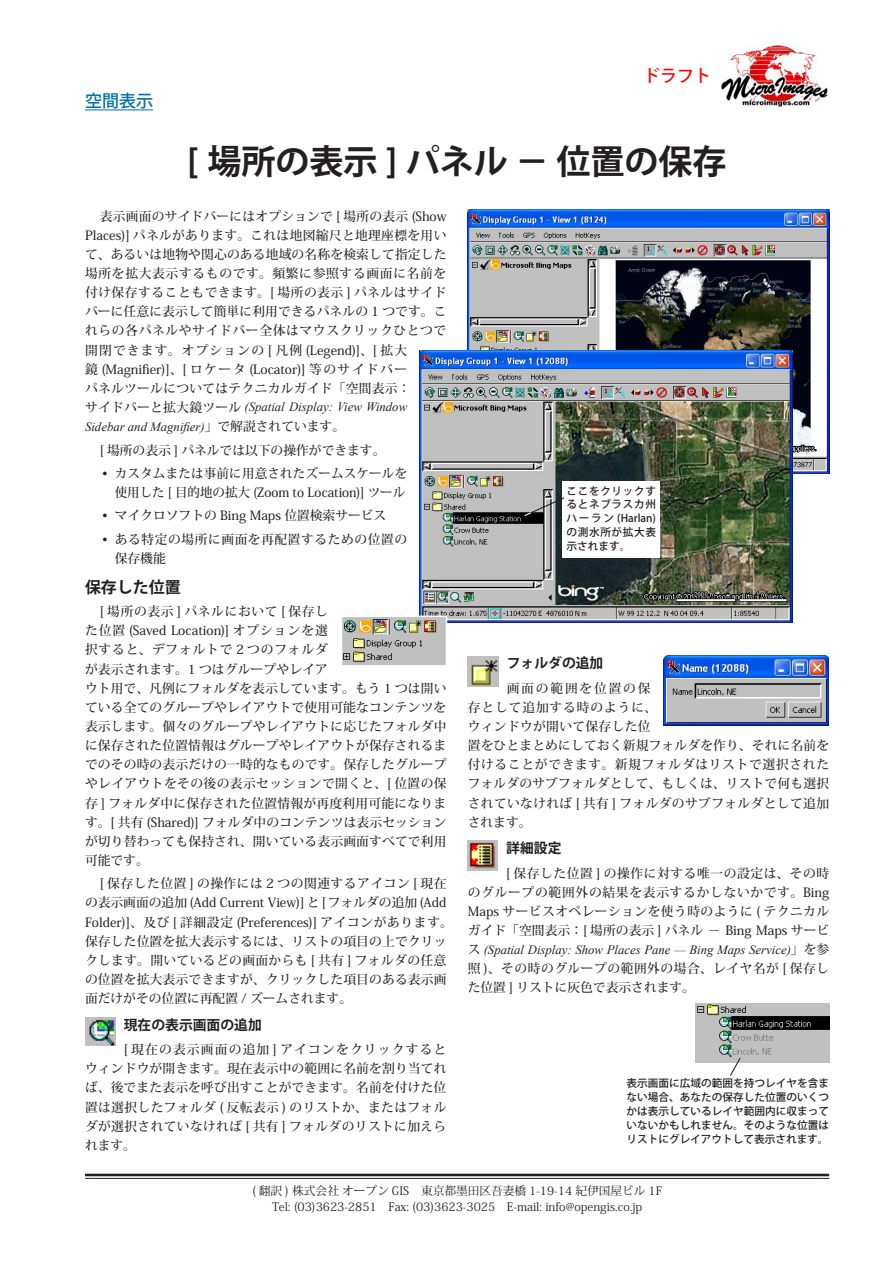
<style>
.page{position:relative;width:893px;height:1263px;background:#fff}
.page>*{position:absolute;margin:0;border:0;box-sizing:border-box;transform-origin:0 0}
.タイトル{font:700 34.05px "Koz Go Pro";color:#231f20}
.分類_下線{font:500 16.95px "Koz Go Pro";color:#0071ad}
.タイトル上の赤見出し{font:500 16.95px "Koz Go Pro";color:#f00}
.本文見出し{font:700 15.9px "Koz Go Pro";color:#231f20}
.見出し_１３Ｑ_Ｂ{font:700 13.8px "Koz Go Pro";color:#231f20}
.本文_小_12q{font:500 12.75px/19.2px "Koz Min Pro";letter-spacing:.015em;color:#231f20}
.本文_小_12q-2{font:500 12.75px/19.2px "Koz Min Pro";letter-spacing:.04em;color:#231f20}
.本文_小_12q-3{font:500 12.75px "Koz Min Pro";letter-spacing:.045em;color:#231f20}
.t1{font:11.7px "Koz Min Pro";color:#231f20}
.画面の説明{font:500 10.65px/13.8px "Koz Go Pro";letter-spacing:.005em;color:#231f20;text-align:justify}
.s1{font-family:"Times New Roman";font-weight:400;font-style:italic}
</style>
<div class="page">
<hr style="left:85px;top:1174px;width:744px;height:2px;background:#231f20">
<hr style="left:85px;top:1178px;width:744px;height:1px;background:#231f20">
<img style="left:721px;top:45px;width:107px;height:62px">
<hr style="left:85px;top:109px;width:68px;height:1px;background:#0071ad">
<img style="left:663px;top:656px;width:165px;height:70px">
<img style="left:85px;top:1018px;width:30px;height:27px">
<img style="left:468px;top:656px;width:30px;height:30px">
<img style="left:468px;top:840px;width:30px;height:30px">
<img style="left:696px;top:1003px;width:133px;height:59px">
<svg style="left:729px;top:1056px;width:13px;height:20px"></svg>
<img style="left:468px;top:209px;width:361px;height:264px">
<img style="left:420px;top:351px;width:373px;height:272px">
<div style="left:562px;top:481px;width:98px;height:76px;background:#fff"></div>
<svg style="left:523px;top:496px;width:42px;height:21px"></svg>
<img style="left:344px;top:619px;width:100px;height:45px">
<div style="left:341px;top:616px;width:106px;height:51px;border:2px solid #fff"></div>
<p class="分類_下線" style="left:85px;top:90px;width:70px">空間表示</p>
<p class="タイトル上の赤見出し" style="left:643px;top:65px;width:70px">ドラフト</p>
<p class="タイトル" style="left:188px;top:139px;width:540px">[ 場所の表示 ] パネル－位置の保存</p>
<p class="本文_小_12q" style="left:85px;top:206px;width:363px;text-indent:15px">表示画面のサイドバーにはオプションで [ 場所の表示 (Show Places)] パネルがあります。これは地図縮尺と地理座標を用いて、あるいは地物や関心のある地域の名称を検索して指定した場所を拡大表示するものです。頻繁に参照する画面に名前を付け保存することもできます。[ 場所の表示 ] パネルはサイドバーに任意に表示して簡単に利用できるパネルの 1 つです。これらの各パネルやサイドバー全体はマウスクリックひとつで開閉できます。オプションの [ 凡例 (Legend)]、[ 拡大<br>鏡 (Magnifier)]、[ ロケータ (Locator)] 等のサイドバー<br>パネルツールについてはテクニカルガイド「空間表示：<br>サイドバーと拡大鏡ツール <span class="s1">(Spatial Display: View Window Sidebar and Magnifier)</span>」で解説されています。</p>
<p class="本文_小_12q" style="left:100px;top:440px;width:287px">[ 場所の表示 ] パネルでは以下の操作ができます。</p>
<p class="本文_小_12q" style="left:115px;top:463px;width:294px">カスタムまたは事前に用意されたズームスケールを</p>
<p class="本文_小_12q" style="left:102px;top:463px;width:7px">•</p>
<p class="本文_小_12q" style="left:102px;top:506px;width:7px">•</p>
<p class="本文_小_12q" style="left:102px;top:529px;width:7px">•</p>
<p class="本文_小_12q" style="left:115px;top:482px;width:292px">使用した [ 目的地の拡大 (Zoom to Location)] ツール</p>
<p class="本文_小_12q" style="left:115px;top:506px;width:273px">マイクロソフトの Bing Maps 位置検索サービス</p>
<p class="本文_小_12q-3" style="left:115px;top:530px;width:294px">ある特定の場所に画面を再配置するための位置の</p>
<p class="本文_小_12q" style="left:115px;top:548px;width:53px">保存機能</p>
<p class="本文見出し" style="left:85px;top:577px;width:97px">保存した位置</p>
<p class="本文_小_12q" style="left:85px;top:601px;width:363px;text-indent:15px">[ 場所の表示 ] パネルにおいて [ 保存し<br>た位置 (Saved Location)] オプションを選<br>択すると、デフォルトで 2 つのフォルダ<br>が表示されます。1 つはグループやレイア<br>ウト用で、凡例にフォルダを表示しています。もう 1 つは開いている全てのグループやレイアウトで使用可能なコンテンツを表示します。個々のグループやレイアウトに応じたフォルダ中に保存された位置情報はグループやレイアウトが保存されるまでのその時の表示だけの一時的なものです。保存したグループやレイアウトをその後の表示セッションで開くと、[ 位置の保存 ] フォルダ中に保存された位置情報が再度利用可能になります。[ 共有 (Shared)] フォルダ中のコンテンツは表示セッションが切り替わっても保持され、開いている表示画面すべてで利用可能です。</p>
<p class="本文_小_12q" style="left:85px;top:873px;width:369px;text-indent:15px">[ 保存した位置 ] の操作には 2 つの関連するアイコン [ 現在の表示画面の追加 (Add Current View)] と [ フォルダの追加 (Add Folder)]、及び [ 詳細設定 (Preferences)] アイコンがあります。保存した位置を拡大表示するには、リストの項目の上でクリックします。開いているどの画面からも [ 共有 ] フォルダの任意の位置を拡大表示できますが、クリックした項目のある表示画面だけがその位置に再配置 / ズームされます。</p>
<p class="見出し_１３Ｑ_Ｂ" style="left:124px;top:1015px;width:140px">現在の表示画面の追加</p>
<p class="本文_小_12q" style="left:85px;top:1039px;width:363px;text-align:justify;text-indent:39px">[ 現在の表示画面の追加 ] アイコンをクリックするとウィンドウが開きます。現在表示中の範囲に名前を割り当てれば、後でまた表示を呼び出すことができます。名前を付けた位置は選択したフォルダ ( 反転表示 ) のリストか、またはフォルダが選択されていなければ [ 共有 ] フォルダのリストに加えられます。</p>
<p class="画面の説明" style="left:567px;top:484px;width:91px">ここをクリックするとネブラスカ州ハーラン (Harlan(の測水所が拡大表示されます。</p>
<p class="見出し_１３Ｑ_Ｂ" style="left:507px;top:654px;width:98px">フォルダの追加</p>
<p class="本文_小_12q" style="left:468px;top:678px;width:363px;text-indent:39px">画面の範囲を位置の保<br>存として追加する時のように、<br>ウィンドウが開いて保存した位<br>置をひとまとめにしておく新規フォルダを作り、それに名前を付けることができます。新規フォルダはリストで選択されたフォルダのサブフォルダとして、もしくは、リストで何も選択されていなければ [ 共有 ] フォルダのサブフォルダとして追加されます。</p>
<p class="見出し_１３Ｑ_Ｂ" style="left:506px;top:839px;width:57px">詳細設定</p>
<p class="本文_小_12q" style="left:468px;top:863px;width:363px;text-align:justify;text-indent:39px">[ 保存した位置 ] の操作に対する唯一の設定は、その時のグループの範囲外の結果を表示するかしないかです。Bing Maps サービスオペレーションを使う時のように ( テクニカルガイド「空間表示：[ 場所の表示 ] パネル－ Bing Maps サービス <span class="s1">(Spatial Display: Show Places Pane — Bing Maps Service)</span>」を参</p>
<p class="本文_小_12q-2" style="left:468px;top:958px;width:363px">照 )、その時のグループの範囲外の場合、レイヤ名が [ 保存した位置 ] リストに灰色で表示されます。</p>
<p class="画面の説明" style="left:626px;top:1077px;width:204px">表示画面に広域の範囲を持つレイヤを含まない場合、あなたの保存した位置のいくつかは表示しているレイヤ範囲内に収まっていないかもしれません。そのような位置はリストにグレイアウトして表示されます。</p>
<p class="t1" style="left:252px;top:1182px;width:411px">( 翻訳 ) 株式会社オープン GIS　東京都墨田区吾妻橋 1-19-14 紀伊国屋ビル 1F</p>
<p class="t1" style="left:272px;top:1198px;width:372px">Tel (: 03)3623-2851　Fax (: 03)3623-3025　 -E mail: info@opengis.co j p.</p>
</div>
